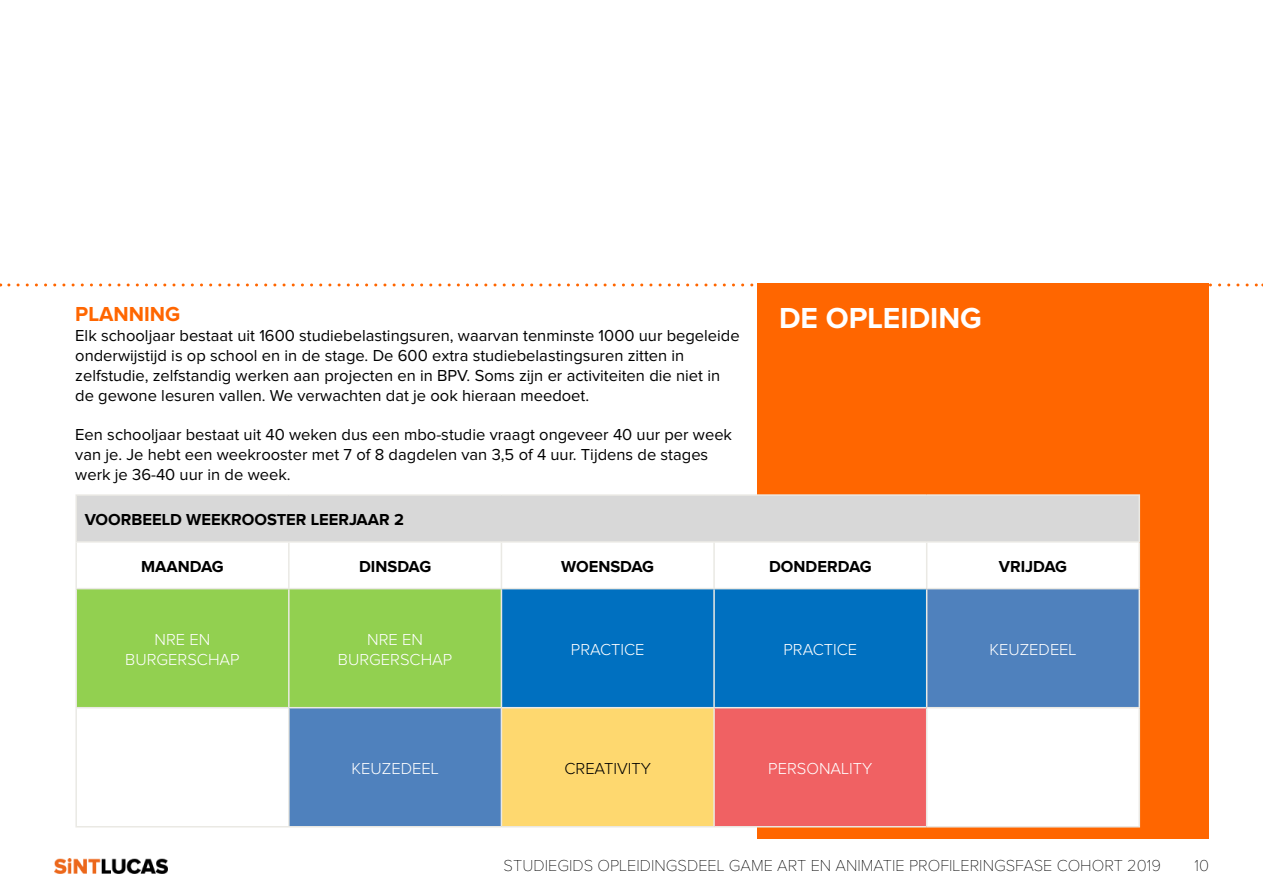
<style>
.page{position:relative;width:1263px;height:893px;background:#fff}
.page>*{position:absolute;margin:0;border:0;box-sizing:border-box;transform-origin:0 0}
.t1{font:700 30px "Proxima Nova";color:#fff}
.t2{font:700 21px "Proxima Nova";color:#f60}
.t3{font:16.5px/19.8px "Proxima Nova";color:#000}
.t4{font:300 16.5px/19.8px "Proxima Nova";color:#fff;text-align:center}
.t5{font:100 16.5px "Proxima Nova";color:#000}
.t6{font:700 16.5px "Proxima Nova";color:#000}
.t7{font:300 16.5px "Proxima Nova";color:#000}
</style>
<div class="page">
<svg style="left:9px;top:283px;width:1254px;height:3px"></svg>
<div style="left:758px;top:283px;width:451px;height:556px;background:#f60"></div>
<img style="left:54px;top:858px;width:114px;height:15px">
<div style="left:76px;top:495px;width:1063px;height:47px;background:#d8d8d8"></div>
<svg style="left:77px;top:543px;width:1061px;height:166px"></svg>
<div style="left:77px;top:589px;width:211px;height:118px;background:#92d050"></div>
<svg style="left:290px;top:589px;width:848px;height:237px;background:#5d9db7"></svg>
<div style="left:501px;top:708px;width:213px;height:119px;background:#fed86f"></div>
<div style="left:714px;top:708px;width:213px;height:119px;background:#f06163"></div>
<hr style="left:75px;top:494px;width:214px;height:2px;background:#eae9e4">
<hr style="left:75px;top:496px;width:2px;height:45px;background:#eae9e4">
<hr style="left:289px;top:494px;width:212px;height:2px;background:#eae9e4">
<hr style="left:501px;top:494px;width:213px;height:2px;background:#eae9e4">
<hr style="left:714px;top:494px;width:213px;height:2px;background:#eae9e4">
<hr style="left:927px;top:494px;width:213px;height:2px;background:#eae9e4">
<hr style="left:1138px;top:496px;width:2px;height:45px;background:#eae9e4">
<hr style="left:75px;top:541px;width:214px;height:2px;background:#eae9e4">
<hr style="left:75px;top:543px;width:2px;height:45px;background:#eae9e4">
<hr style="left:289px;top:541px;width:212px;height:2px;background:#eae9e4">
<hr style="left:288px;top:543px;width:2px;height:45px;background:#eae9e4">
<hr style="left:501px;top:541px;width:213px;height:2px;background:#eae9e4">
<hr style="left:501px;top:543px;width:1px;height:45px;background:#eae9e4">
<hr style="left:714px;top:541px;width:213px;height:2px;background:#eae9e4">
<hr style="left:713px;top:543px;width:2px;height:45px;background:#eae9e4">
<hr style="left:927px;top:541px;width:213px;height:2px;background:#eae9e4">
<hr style="left:926px;top:543px;width:1px;height:45px;background:#eae9e4">
<hr style="left:1138px;top:543px;width:2px;height:45px;background:#eae9e4">
<hr style="left:75px;top:588px;width:214px;height:1px;background:#eae9e4">
<hr style="left:75px;top:589px;width:2px;height:118px;background:#eae9e4">
<hr style="left:289px;top:588px;width:212px;height:1px;background:#eae9e4">
<hr style="left:288px;top:589px;width:2px;height:118px;background:#eae9e4">
<hr style="left:501px;top:588px;width:213px;height:1px;background:#eae9e4">
<hr style="left:501px;top:589px;width:1px;height:118px;background:#eae9e4">
<hr style="left:714px;top:588px;width:213px;height:1px;background:#eae9e4">
<hr style="left:713px;top:589px;width:2px;height:118px;background:#eae9e4">
<hr style="left:927px;top:588px;width:213px;height:1px;background:#eae9e4">
<hr style="left:926px;top:589px;width:1px;height:118px;background:#eae9e4">
<hr style="left:1138px;top:589px;width:2px;height:118px;background:#eae9e4">
<hr style="left:75px;top:707px;width:214px;height:1px;background:#eae9e4">
<hr style="left:75px;top:708px;width:2px;height:118px;background:#eae9e4">
<hr style="left:289px;top:707px;width:212px;height:1px;background:#eae9e4">
<hr style="left:288px;top:708px;width:2px;height:118px;background:#eae9e4">
<hr style="left:501px;top:707px;width:213px;height:1px;background:#eae9e4">
<hr style="left:501px;top:708px;width:1px;height:118px;background:#eae9e4">
<hr style="left:714px;top:707px;width:213px;height:1px;background:#eae9e4">
<hr style="left:713px;top:708px;width:2px;height:118px;background:#eae9e4">
<hr style="left:927px;top:707px;width:213px;height:1px;background:#eae9e4">
<hr style="left:926px;top:708px;width:1px;height:118px;background:#eae9e4">
<hr style="left:1138px;top:708px;width:2px;height:118px;background:#eae9e4">
<hr style="left:75px;top:826px;width:214px;height:1px;background:#eae9e4">
<hr style="left:289px;top:826px;width:212px;height:1px;background:#eae9e4">
<hr style="left:501px;top:826px;width:213px;height:1px;background:#eae9e4">
<hr style="left:714px;top:826px;width:213px;height:1px;background:#eae9e4">
<hr style="left:927px;top:826px;width:213px;height:1px;background:#eae9e4">
<p class="t2" style="left:75px;top:305px;width:107px">PLANNING</p>
<p class="t3" style="left:75px;top:326px;width:666px">Elk schooljaar bestaat uit 1600 studiebelastingsuren, waarvan tenminste 1000 uur begeleide onderwijstijd is op school en in de stage. De 600 extra studiebelastingsuren zitten in zelfstudie, zelfstandig werken aan projecten en in BPV. Soms zijn er activiteiten die niet in de gewone lesuren vallen. We verwachten dat je ook hieraan meedoet.</p>
<p class="t3" style="left:75px;top:425px;width:658px">Een schooljaar bestaat uit 40 weken dus een mbo-studie vraagt ongeveer 40 uur per week van je. Je hebt een weekrooster met 7 of 8 dagdelen van 3,5 of 4 uur. Tijdens de stages werk je 36-40 uur in de week.</p>
<p class="t6" style="left:85px;top:512px;width:321px">VOORBEELD WEEKROOSTER LEERJAAR 2</p>
<p class="t6" style="left:141px;top:559px;width:84px">MAANDAG</p>
<p class="t6" style="left:359px;top:559px;width:74px">DINSDAG</p>
<p class="t6" style="left:561px;top:559px;width:94px">WOENSDAG</p>
<p class="t6" style="left:769px;top:559px;width:104px">DONDERDAG</p>
<p class="t6" style="left:999px;top:559px;width:70px">VRIJDAG</p>
<h1 class="t1" style="left:779px;top:305px;width:204px">DE OPLEIDING</h1>
<p class="t4" style="left:125px;top:630px;width:116px">NRE EN<br>BURGERSCHAP</p>
<p class="t4" style="left:338px;top:630px;width:116px">NRE EN<br>BURGERSCHAP</p>
<p class="t4" style="left:571px;top:640px;width:75px">PRACTICE</p>
<p class="t4" style="left:783px;top:640px;width:75px">PRACTICE</p>
<p class="t4" style="left:989px;top:640px;width:89px">KEUZEDEEL</p>
<p class="t4" style="left:351px;top:759px;width:89px">KEUZEDEEL</p>
<p class="t7" style="left:564px;top:761px;width:88px">CREATIVITY</p>
<p class="t4" style="left:768px;top:759px;width:106px">PERSONALITY</p>
<p class="t5" style="left:504px;top:858px;width:659px">STUDIEGIDS OPLEIDINGSDEEL GAME ART EN ANIMATIE PROFILERINGSFASE COHORT 2019</p>
<p class="t5" style="left:1194px;top:858px;width:16px">10</p>
</div>
